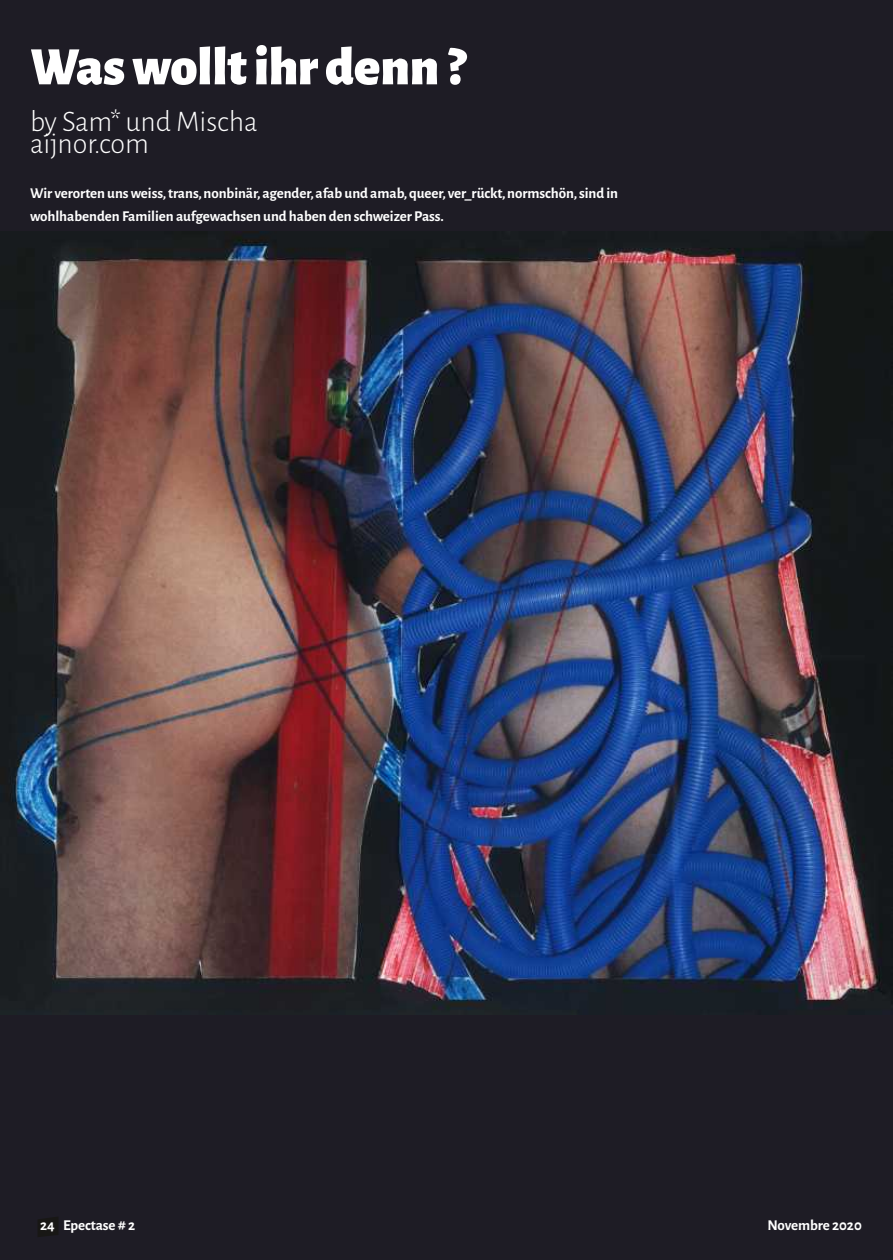
<style>
.page{position:relative;width:893px;height:1260px;background:#fff}
.page>*{position:absolute;margin:0;border:0;box-sizing:border-box;transform-origin:0 0}
.t1{font:900 54px "Alegreya Sans";color:#fff}
.t2{font:300 30px/22.5px "Alegreya Sans";letter-spacing:-.005em;color:#fff}
.t3{font:700 15px/22.5px "Alegreya Sans";letter-spacing:-.005em;color:#fff}
</style>
<div class="page">
<div style="left:0;top:0;width:892px;height:1260px;background:#1e1c25"></div>
<svg style="left:38px;top:1216px;width:20px;height:21px"></svg>
<img style="left:0;top:231px;width:892px;height:783px">
<h1 class="t1" style="left:30px;top:36px;width:437px">Waswolltihrdenn?</h1>
<h2 class="t2" style="left:30px;top:111px;width:229px">by Sam* und Mischa aijnor.com</h2>
<p class="t3" style="left:30px;top:183px;width:589px">Wir verorten unsweiss,trans,nonbinär, agender, afab und amab,queer, ver_rückt,normschön,sind in wohlhabenden Familien aufgewachsen und haben den schweizer Pass.</p>
<p class="t3" style="left:40px;top:1214px;width:97px">24 Epectase # 2</p>
<p class="t3" style="left:767px;top:1214px;width:96px">Novembre 2020</p>
</div>
